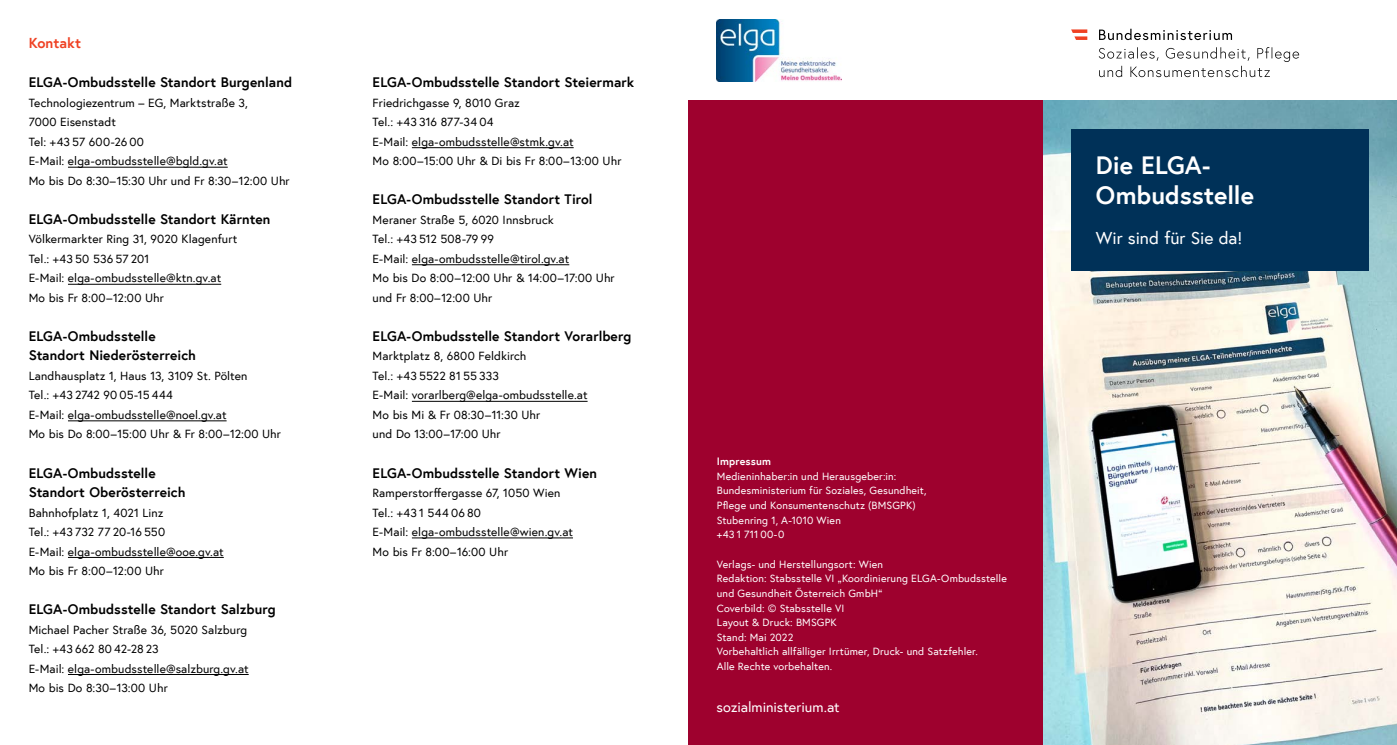
<style>
.page{position:relative;width:1397px;height:745px;background:#fff}
.page>*{position:absolute;margin:0;border:0;box-sizing:border-box;transform-origin:0 0}
.Cover_Titel{font:700 25px/30px "Europa Austria";color:#fff}
.Cover_Untertitel{font:17.5px "Europa Austria";letter-spacing:-.005em;color:#fff}
.Cover_p_Rückseite{font:14.38px "Europa Austria";letter-spacing:-.005em;color:#fff}
.h2_ohne_Nummerierung{font:700 14.38px "Europa Austria";color:#ef4123}
.h3_ohne_Nummerierung{font:700 13.75px/19.5px "Europa Austria";letter-spacing:.005em;color:#000}
.p_ohne_Abstand{font:12px/19.5px "Europa Austria";letter-spacing:.01em;color:#000}
.t1{font:10.62px/14.6px "Europa Austria";letter-spacing:.015em;color:#fff}
.t2{font:700 10.62px "Europa Austria";letter-spacing:.015em;color:#fff}
</style>
<div class="page">
<img style="left:1042px;top:101px;width:354px;height:643px">
<div style="left:687px;top:101px;width:355px;height:643px;background:#9e012e"></div>
<hr style="left:68px;top:167px;width:160px;height:1px;background:#000">
<hr style="left:68px;top:284px;width:153px;height:1px;background:#000">
<hr style="left:68px;top:420px;width:158px;height:1px;background:#000">
<hr style="left:68px;top:557px;width:156px;height:1px;background:#000">
<hr style="left:68px;top:673px;width:181px;height:1px;background:#000">
<div style="left:1070px;top:129px;width:297px;height:142px;background:#003158"></div>
<svg style="left:1098px;top:47px;width:200px;height:30px"></svg>
<svg style="left:1099px;top:29px;width:132px;height:11px"></svg>
<svg style="left:1071px;top:29px;width:16px;height:11px"></svg>
<hr style="left:412px;top:147px;width:161px;height:1px;background:#000">
<hr style="left:412px;top:264px;width:157px;height:1px;background:#000">
<hr style="left:412px;top:401px;width:175px;height:1px;background:#000">
<hr style="left:412px;top:537px;width:161px;height:1px;background:#000">
<img style="left:716px;top:19px;width:125px;height:63px">
<h2 class="h2_ohne_Nummerierung" style="left:29px;top:33px;width:54px">Kontakt</h2>
<h3 class="h3_ohne_Nummerierung" style="left:29px;top:72px;width:265px">ELGA-Ombudsstelle Standort Burgenland</h3>
<p class="p_ohne_Abstand" style="left:29px;top:92px;width:221px">Technologiezentrum – EG, Marktstraße 3,<br>7000 Eisenstadt</p>
<p class="p_ohne_Abstand" style="left:29px;top:131px;width:117px">Tel: +43 57 600-26 00</p>
<p class="p_ohne_Abstand" style="left:29px;top:151px;width:200px">E-Mail: elga-ombudsstelle@bgld.gv.at</p>
<p class="p_ohne_Abstand" style="left:29px;top:170px;width:262px">Mo bis Do 8:30–15:30 Uhr und Fr 8:30–12:00 Uhr</p>
<h3 class="h3_ohne_Nummerierung" style="left:29px;top:209px;width:243px">ELGA-Ombudsstelle Standort Kärnten</h3>
<p class="p_ohne_Abstand" style="left:29px;top:229px;width:210px">Völkermarkter Ring 31, 9020 Klagenfurt</p>
<p class="p_ohne_Abstand" style="left:29px;top:248px;width:122px">Tel.: +43 50 536 57 201</p>
<p class="p_ohne_Abstand" style="left:29px;top:268px;width:194px">E-Mail: elga-ombudsstelle@ktn.gv.at</p>
<p class="p_ohne_Abstand" style="left:29px;top:287px;width:137px">Mo bis Fr 8:00–12:00 Uhr</p>
<h3 class="h3_ohne_Nummerierung" style="left:29px;top:326px;width:169px">ELGA-Ombudsstelle<br>Standort Niederösterreich</h3>
<p class="p_ohne_Abstand" style="left:29px;top:365px;width:220px">Landhausplatz 1, Haus 13, 3109 St. Pölten</p>
<p class="p_ohne_Abstand" style="left:29px;top:385px;width:146px">Tel.: +43 2742 90 05-15 444</p>
<p class="p_ohne_Abstand" style="left:29px;top:404px;width:199px">E-Mail: elga-ombudsstelle@noel.gv.at</p>
<p class="p_ohne_Abstand" style="left:29px;top:424px;width:254px">Mo bis Do 8:00–15:00 Uhr &amp; Fr 8:00–12:00 Uhr</p>
<h3 class="h3_ohne_Nummerierung" style="left:29px;top:462px;width:158px">ELGA-Ombudsstelle<br>Standort Oberösterreich</h3>
<p class="p_ohne_Abstand" style="left:29px;top:502px;width:136px">Bahnhofplatz 1, 4021 Linz</p>
<p class="p_ohne_Abstand" style="left:29px;top:521px;width:138px">Tel.: +43 732 77 20-16 550</p>
<p class="p_ohne_Abstand" style="left:29px;top:541px;width:196px">E-Mail: elga-ombudsstelle@ooe.gv.at</p>
<p class="p_ohne_Abstand" style="left:29px;top:560px;width:137px">Mo bis Fr 8:00–12:00 Uhr</p>
<h3 class="h3_ohne_Nummerierung" style="left:29px;top:598px;width:248px">ELGA-Ombudsstelle Standort Salzburg</h3>
<p class="p_ohne_Abstand" style="left:29px;top:619px;width:220px">Michael Pacher Straße 36, 5020 Salzburg</p>
<p class="p_ohne_Abstand" style="left:29px;top:638px;width:132px">Tel.: +43 662 80 42-28 23</p>
<p class="p_ohne_Abstand" style="left:29px;top:658px;width:221px">E-Mail: elga-ombudsstelle@salzburg.gv.at</p>
<p class="p_ohne_Abstand" style="left:29px;top:677px;width:141px">Mo bis Do 8:30–13:00 Uhr</p>
<h3 class="h3_ohne_Nummerierung" style="left:372px;top:72px;width:263px">ELGA-Ombudsstelle Standort Steiermark</h3>
<p class="p_ohne_Abstand" style="left:372px;top:92px;width:149px">Friedrichgasse 9, 8010 Graz</p>
<p class="p_ohne_Abstand" style="left:372px;top:112px;width:122px">Tel.: +43 316 877-34 04</p>
<p class="p_ohne_Abstand" style="left:372px;top:131px;width:202px">E-Mail: elga-ombudsstelle@stmk.gv.at</p>
<p class="p_ohne_Abstand" style="left:372px;top:151px;width:250px">Mo 8:00–15:00 Uhr &amp; Di bis Fr 8:00–13:00 Uhr</p>
<h3 class="h3_ohne_Nummerierung" style="left:372px;top:189px;width:221px">ELGA-Ombudsstelle Standort Tirol</h3>
<p class="p_ohne_Abstand" style="left:372px;top:209px;width:183px">Meraner Straße 5, 6020 Innsbruck</p>
<p class="p_ohne_Abstand" style="left:372px;top:229px;width:123px">Tel.: +43 512 508-79 99</p>
<p class="p_ohne_Abstand" style="left:372px;top:248px;width:198px">E-Mail: elga-ombudsstelle@tirol.gv.at</p>
<p class="p_ohne_Abstand" style="left:372px;top:268px;width:243px">Mo bis Do 8:00–12:00 Uhr &amp; 14:00–17:00 Uhr und Fr 8:00–12:00 Uhr</p>
<h3 class="h3_ohne_Nummerierung" style="left:372px;top:326px;width:260px">ELGA-Ombudsstelle Standort Vorarlberg</h3>
<p class="p_ohne_Abstand" style="left:372px;top:346px;width:155px">Marktplatz 8, 6800 Feldkirch</p>
<p class="p_ohne_Abstand" style="left:372px;top:365px;width:128px">Tel.: +43 5522 81 55 333</p>
<p class="p_ohne_Abstand" style="left:372px;top:385px;width:216px">E-Mail: vorarlberg@elga-ombudsstelle.at</p>
<p class="p_ohne_Abstand" style="left:372px;top:404px;width:169px">Mo bis Mi &amp; Fr 08:30–11:30 Uhr und Do 13:00–17:00 Uhr</p>
<h3 class="h3_ohne_Nummerierung" style="left:372px;top:462px;width:226px">ELGA-Ombudsstelle Standort Wien</h3>
<p class="p_ohne_Abstand" style="left:372px;top:482px;width:189px">Ramperstorffergasse 67, 1050 Wien</p>
<p class="p_ohne_Abstand" style="left:372px;top:502px;width:110px">Tel.: +43 1 544 06 80</p>
<p class="p_ohne_Abstand" style="left:372px;top:521px;width:202px">E-Mail: elga-ombudsstelle@wien.gv.at</p>
<p class="p_ohne_Abstand" style="left:372px;top:541px;width:137px">Mo bis Fr 8:00–16:00 Uhr</p>
<p class="t2" style="left:716px;top:454px;width:56px">Impressum</p>
<p class="t1" style="left:716px;top:468px;width:211px">Medieninhaber:in und Herausgeber:in:<br>Bundesministerium für Soziales, Gesundheit, Pflege und Konsumentenschutz (BMSGPK)<br>Stubenring 1, A-1010 Wien<br>+43 1 711 00-0</p>
<p class="t1" style="left:716px;top:556px;width:291px">Verlags- und Herstellungsort: Wien<br>Redaktion: Stabsstelle VI „Koordinierung ELGA-Ombudsstelle und Gesundheit Österreich GmbH“<br>Coverbild: © Stabsstelle VI<br>Layout &amp; Druck: BMSGPK<br>Stand: Mai 2022<br>Vorbehaltlich allfälliger Irrtümer, Druck- und Satzfehler.<br>Alle Rechte vorbehalten.</p>
<p class="Cover_p_Rückseite" style="left:716px;top:697px;width:125px">sozialministerium.at</p>
<p class="Cover_Titel" style="left:1095px;top:149px;width:159px">Die ELGA-<br>Ombudsstelle</p>
<p class="Cover_Untertitel" style="left:1095px;top:227px;width:148px">Wir sind für Sie da!</p>
</div>
